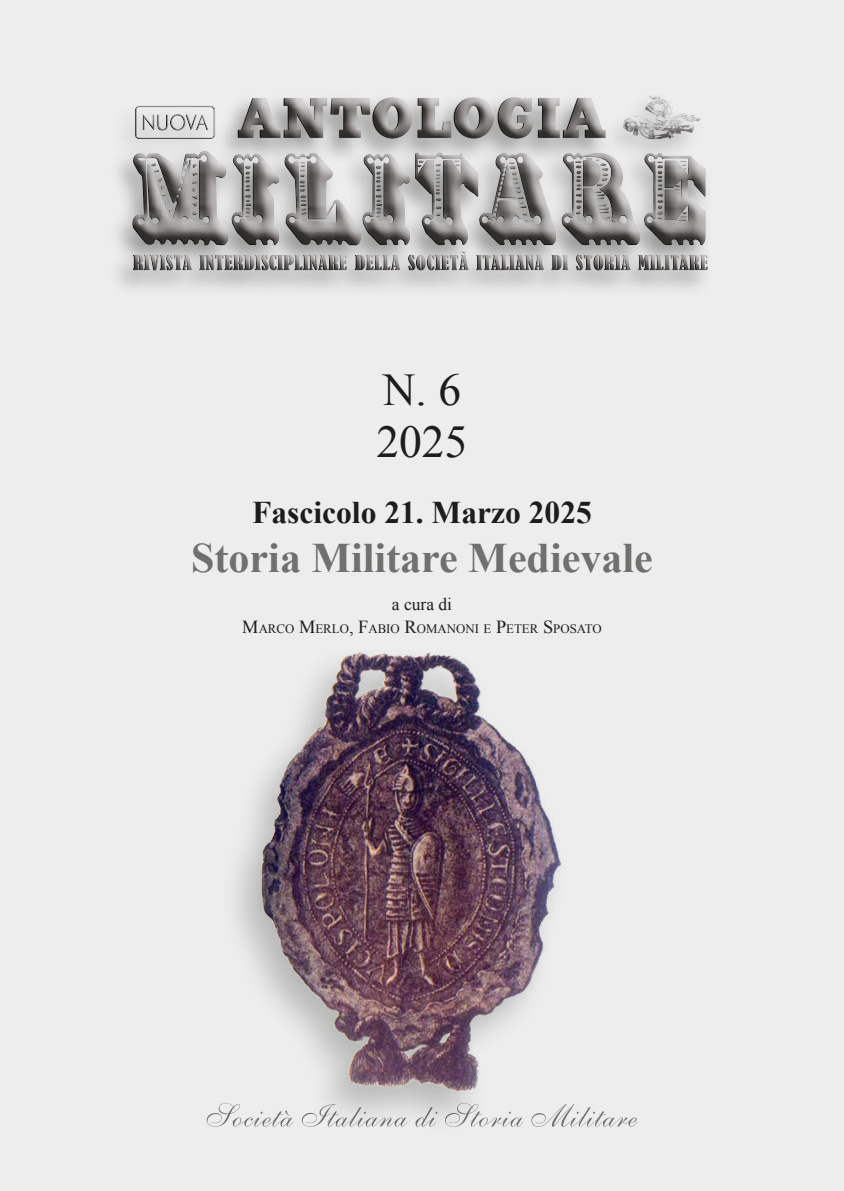
<style>
.page{position:relative;width:844px;height:1191px;background:#fff}
.page>*{position:absolute;margin:0;border:0;box-sizing:border-box;transform-origin:0 0}
.t1{font:45.5px/52.5px "Times New Roman";color:#1d1d1b}
.t2{font:700 42px "Times New Roman";color:#70706f}
.t3{font:700 31.5px "Times New Roman";color:#1d1d1b}
.t4{font:300 21.53px "Futura BT";letter-spacing:-.01em;color:#8d8988;scale:.9 1}
.t5{font:condensed 19.25px "Bernard";letter-spacing:.03em;color:#8d8988}
.t6{font:17.5px "Times New Roman";color:#1d1d1b}
.t7{font:12.78px "Times New Roman";color:#1d1d1b}
.s1{font-size:18.38px}
</style>
<div class="page">
<div style="left:0;top:0;width:843px;height:1191px;background:#ededed"></div>
<div style="left:108px;top:91px;width:605px;height:207px;background:#1d1d1b;opacity:.45"></div>
<div style="left:121px;top:90px;width:594px;height:187px;background:#1d1d1b;opacity:.75"></div>
<svg style="left:207px;top:1104px;width:430px;height:22px"></svg>
<div style="left:218px;top:645px;width:351px;height:490px;background:#1d1d1b;opacity:.25"></div>
<img style="left:257px;top:650px;width:310px;height:445px">
<p class="t4" style="left:142px;top:109px;width:75px">NUOVA</p>
<p class="t5" style="left:133px;top:251px;width:576px">RIVISTA INTERDISCIPLINARE DELLA SOCIETÀ ITALIANA DI STORIA MILITARE</p>
<h1 class="t1" style="left:376px;top:362px;width:92px">N. 6<br>2025</h1>
<h3 class="t3" style="left:252px;top:491px;width:341px">Fascicolo 21. Marzo 2025</h3>
<h2 class="t2" style="left:191px;top:528px;width:463px">Storia Militare Medievale</h2>
<p class="t6" style="left:392px;top:593px;width:62px">a cura di</p>
<p class="t7" style="left:242px;top:620px;width:361px"><span class="s1">M</span>ARCO <span class="s1">M</span>ERLO<span class="s1">, F</span>ABIO <span class="s1">R</span>OMANONI E <span class="s1">P</span>ETER <span class="s1">S</span>POSATO</p>
</div>
